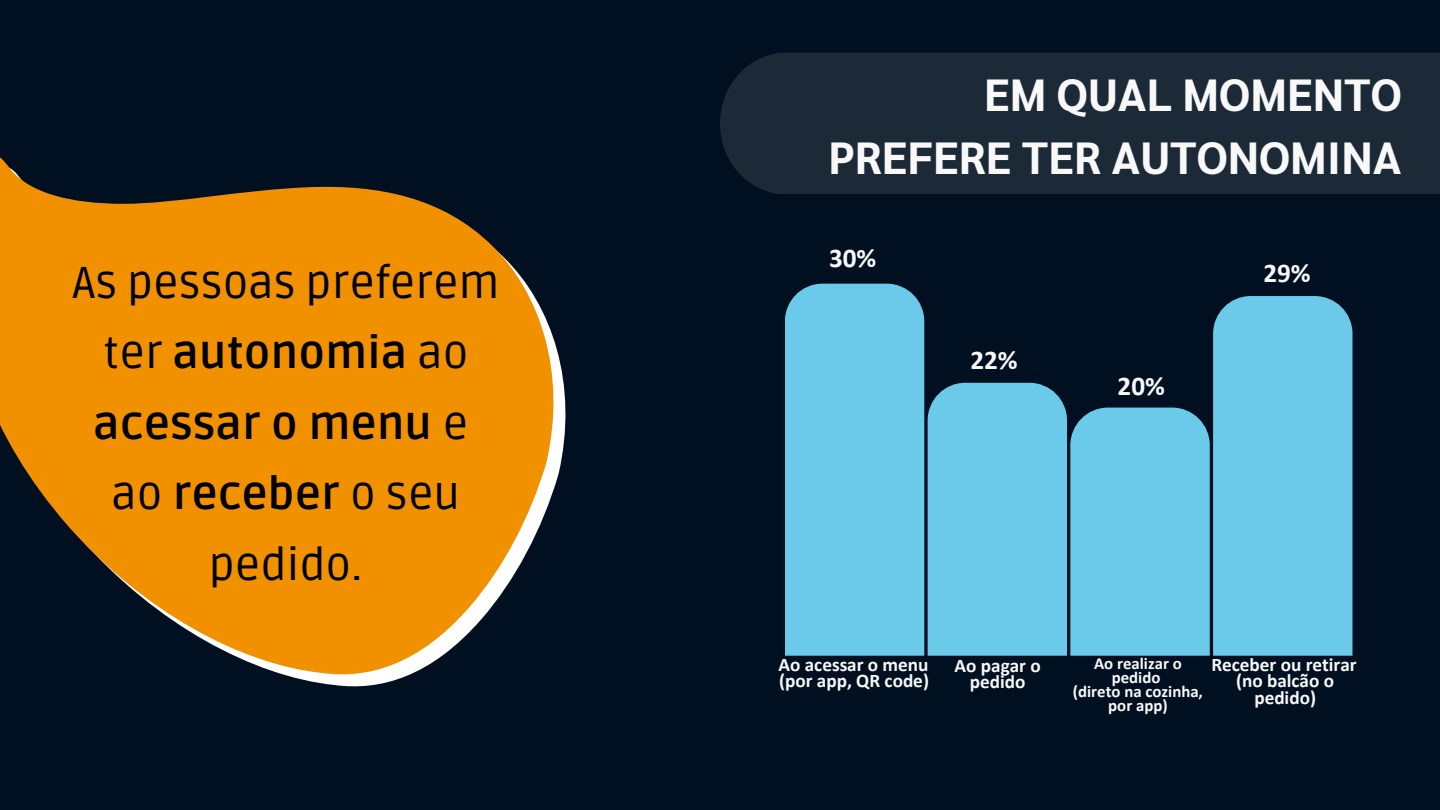
<style>
.page{position:relative;width:1440px;height:810px;background:#001020}
.page>*{position:absolute;margin:0;border:0;box-sizing:border-box;transform-origin:0 0}
.t1{font:700 45px/63px "Sarabun";color:#f8f8f8;text-align:right}
.t2{font:44.7px/70.5px "Ruda";color:#000;text-align:center}
.t3{font:700 27.1px "Calibri";color:#f8f8f8}
.t4{font:700 19.2px/16.2px "Calibri";color:#f8f8f8;text-align:center}
.t5{font:700 16.8px/13.8px "Calibri";color:#f8f8f8;text-align:center}
.s1{font-weight:700}
</style>
<div class="page">
<div style="left:785px;top:284px;width:139px;height:372px;background:#6bcaea"></div>
<svg style="left:928px;top:383px;width:282px;height:273px;background:#63bcdb"></svg>
<div style="left:1213px;top:296px;width:139px;height:360px;background:#6bcaea"></div>
<div style="left:720px;top:53px;width:720px;height:141px;background:#1c2a38"></div>
<svg style="left:0;top:157px;width:566px;height:530px;fill:#f19100"></svg>
<h2 class="t2" style="left:72px;top:249px;width:429px">As pessoas preferem ter <span class="s1">autonomia</span> ao <span class="s1">acessar o menu</span> e ao <span class="s1">receber</span> o seu pedido.</h2>
<h1 class="t1" style="left:828px;top:61px;width:575px">EM QUAL MOMENTO<br>PREFERE TER AUTONOMINA</h1>
<h3 class="t3" style="left:829px;top:246px;width:49px">30%</h3>
<h3 class="t3" style="left:970px;top:349px;width:49px">22%</h3>
<h3 class="t3" style="left:1118px;top:375px;width:49px">20%</h3>
<h3 class="t3" style="left:1263px;top:262px;width:49px">29%</h3>
<p class="t4" style="left:779px;top:658px;width:152px;text-align:left">Ao acessar o menu (por app, QR code)</p>
<p class="t4" style="left:955px;top:659px;width:88px">Ao pagar o pedido</p>
<p class="t5" style="left:1073px;top:658px;width:132px">Ao realizar o pedido<br>(direto na cozinha, por app)</p>
<p class="t4" style="left:1211px;top:658px;width:147px">Receber ou retirar (no balcão o pedido)</p>
</div>
